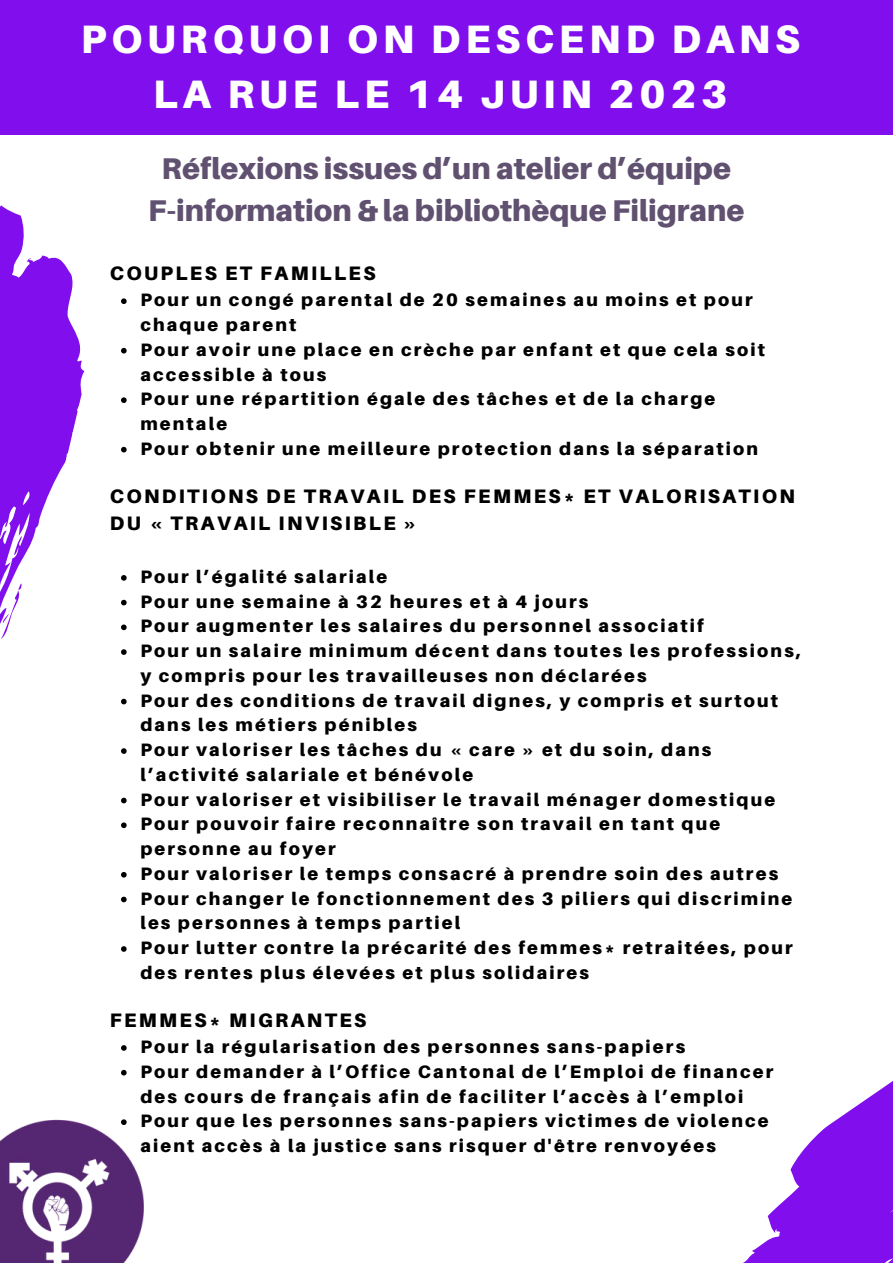
<style>
.page{position:relative;width:893px;height:1264px;background:#fff}
.page>*{position:absolute;margin:0;border:0;box-sizing:border-box;transform-origin:0 0}
.t1{font:900 39.6px/55.1px "Aileron";letter-spacing:.12em;color:#fff;text-align:center}
.t2{font:900 30px/41.5px "Aileron";color:#615170;text-align:center}
.t3{font:900 19.5px/27px "Aileron";letter-spacing:.12em;color:#000}
.t4{font:900 18px/24.8px "Aileron";letter-spacing:.12em;color:#000}
</style>
<div class="page">
<svg style="left:0;top:205px;width:85px;height:434px"></svg>
<div style="left:0;top:0;width:892px;height:135px;background:#810eed"></div>
<svg style="left:744px;top:1081px;width:148px;height:181px"></svg>
<svg style="left:121px;top:298px;width:6px;height:6px"></svg>
<svg style="left:121px;top:348px;width:6px;height:5px"></svg>
<svg style="left:121px;top:397px;width:6px;height:6px"></svg>
<svg style="left:121px;top:447px;width:6px;height:5px"></svg>
<svg style="left:121px;top:575px;width:6px;height:5px"></svg>
<svg style="left:121px;top:600px;width:6px;height:5px"></svg>
<svg style="left:121px;top:624px;width:6px;height:6px"></svg>
<svg style="left:121px;top:649px;width:6px;height:6px"></svg>
<svg style="left:121px;top:698px;width:6px;height:6px"></svg>
<svg style="left:121px;top:748px;width:6px;height:6px"></svg>
<svg style="left:121px;top:797px;width:6px;height:6px"></svg>
<svg style="left:121px;top:822px;width:6px;height:6px"></svg>
<svg style="left:121px;top:872px;width:6px;height:5px"></svg>
<svg style="left:121px;top:896px;width:6px;height:6px"></svg>
<svg style="left:121px;top:946px;width:6px;height:5px"></svg>
<svg style="left:121px;top:1045px;width:6px;height:5px"></svg>
<svg style="left:121px;top:1069px;width:6px;height:6px"></svg>
<img style="left:0;top:1119px;width:144px;height:143px">
<h1 class="t1" style="left:81px;top:11px;width:720px">POURQUOI ON DESCEND DANS<br>LA RUE LE 14 JUIN 2023</h1>
<h2 class="t2" style="left:148px;top:148px;width:597px">Réflexions issues d’un atelier d’équipe<br>F-information &amp; la bibliothèque Filigrane</h2>
<p class="t3" style="left:110px;top:260px;width:267px">COUPLES ET FAMILLES</p>
<p class="t4" style="left:140px;top:287px;width:626px">Pour un congé parental de 20 semaines au moins et pour chaque parent<br>Pour avoir une place en crèche par enfant et que cela soit accessible à tous<br>Pour une répartition égale des tâches et de la charge mentale<br>Pour obtenir une meilleure protection dans la séparation</p>
<p class="t3" style="left:110px;top:482px;width:686px">CONDITIONS DE TRAVAIL DES FEMMES* ET VALORISATION<br>DU « TRAVAIL INVISIBLE »</p>
<p class="t4" style="left:140px;top:564px;width:662px">Pour l’égalité salariale<br>Pour une semaine à 32 heures et à 4 jours<br>Pour augmenter les salaires du personnel associatif<br>Pour un salaire minimum décent dans toutes les professions, y compris pour les travailleuses non déclarées<br>Pour des conditions de travail dignes, y compris et surtout dans les métiers pénibles<br>Pour valoriser les tâches du « care » et du soin, dans l’activité salariale et bénévole<br>Pour valoriser et visibiliser le travail ménager domestique Pour pouvoir faire reconnaître son travail en tant que personne au foyer<br>Pour valoriser le temps consacré à prendre soin des autres Pour changer le fonctionnement des 3 piliers qui discrimine les personnes à temps partiel<br>Pour lutter contre la précarité des femmes* retraitées, pour des rentes plus élevées et plus solidaires</p>
<p class="t3" style="left:110px;top:1006px;width:258px">FEMMES* MIGRANTES</p>
<p class="t4" style="left:140px;top:1034px;width:634px">Pour la régularisation des personnes sans-papiers<br>Pour demander à l’Office Cantonal de l’Emploi de financer des cours de français afin de faciliter l’accès à l’emploi Pour que les personnes sans-papiers victimes de violence aient accès à la justice sans risquer d'être renvoyées</p>
</div>
